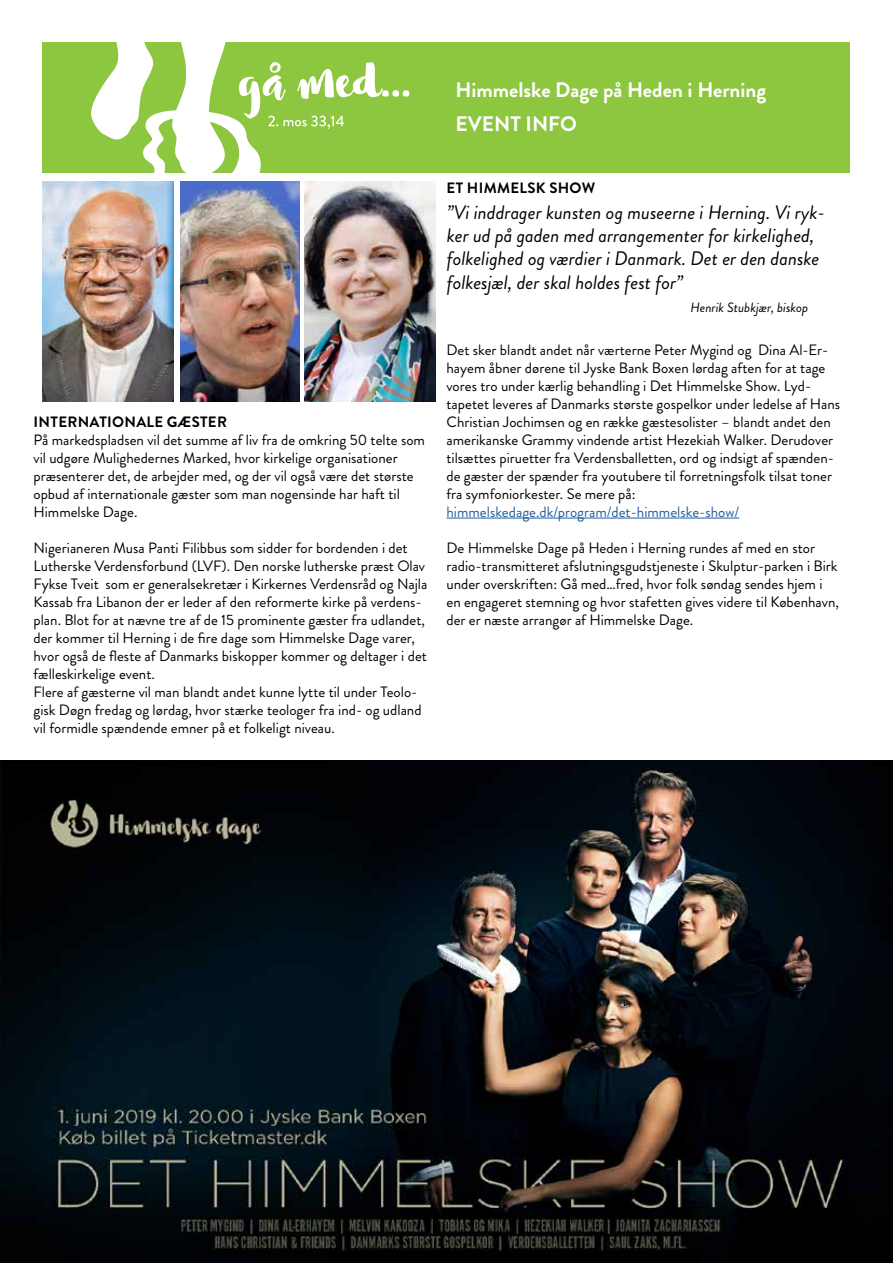
<style>
.page{position:relative;width:893px;height:1263px;background:#fff}
.page>*{position:absolute;margin:0;border:0;box-sizing:border-box;transform-origin:0 0}
.t1{font:700 21px/34.5px "Brandon Grotesque";color:#fff}
.t2{font:italic 19.5px/23.4px "Brandon Grotesque";color:#000}
.t3{font:15px/18px "Brandon Grotesque";color:#000}
.t4{font:15px "Brandon Grotesque";color:#215e9e}
.t5{font:700 15px "Brandon Grotesque";letter-spacing:.02em;color:#000}
.t6{font:italic 13.5px "Brandon Grotesque";color:#000}
</style>
<div class="page">
<img style="left:0;top:760px;width:893px;height:503px">
<div style="left:43px;top:43px;width:807px;height:130px;background:#8dc63f"></div>
<svg style="left:91px;top:43px;width:318px;height:163px"></svg>
<hr style="left:446px;top:518px;width:293px;height:1px;background:#215e9e">
<img style="left:43px;top:181px;width:131px;height:220px">
<img style="left:180px;top:181px;width:120px;height:220px">
<img style="left:305px;top:181px;width:131px;height:220px">
<h1 class="t1" style="left:455px;top:73px;width:312px">Himmelske Dage på Heden i Herning<br>EVENT INFO</h1>
<p class="t5" style="left:34px;top:411px;width:195px">INTERNATIONALE GÆSTER</p>
<p class="t3" style="left:34px;top:431px;width:393px">På markedspladsen vil det summe af liv fra de omkring 50 telte som vil udgøre Mulighedernes Marked, hvor kirkelige organisationer præsenterer det, de arbejder med, og der vil også være det største opbud af internationale gæster som man nogensinde har haft til Himmelske Dage.</p>
<p class="t3" style="left:34px;top:539px;width:395px">Nigerianeren Musa Panti Filibbus som sidder for bordenden i det Lutherske Verdensforbund (LVF). Den norske lutherske præst Olav Fykse Tveit som er generalsekretær i Kirkernes Verdensråd og Najla Kassab fra Libanon der er leder af den reformerte kirke på verdens&shy;plan. Blot for at nævne tre af de 15 prominente gæster fra udlandet, der kommer til Herning i de fire dage som Himmelske Dage varer, hvor også de fleste af Danmarks biskopper kommer og deltager i det fælleskirkelige event.<br>Flere af gæsterne vil man blandt andet kunne lytte til under Teolo&shy;gisk Døgn fredag og lørdag, hvor stærke teologer fra ind- og udland vil formidle spændende emner på et folkeligt niveau.</p>
<p class="t5" style="left:447px;top:177px;width:150px">ET HIMMELSK SHOW</p>
<h2 class="t2" style="left:447px;top:200px;width:380px">”Vi inddrager kunsten og museerne i Herning. Vi ryk&shy;ker ud på gaden med arrangementer for kirkelighed, folkelighed og værdier i Danmark. Det er den danske folkesjæl, der skal holdes fest for”</h2>
<p class="t6" style="left:690px;top:298px;width:119px">Henrik Stubkjær, biskop</p>
<p class="t3" style="left:446px;top:341px;width:395px">Det sker blandt andet når værterne Peter Mygind og Dina Al-Er&shy;hayem åbner dørene til Jyske Bank Boxen lørdag aften for at tage vores tro under kærlig behandling i Det Himmelske Show. Lyd&shy;tapetet leveres af Danmarks største gospelkor under ledelse af Hans Christian Jochimsen og en række gæstesolister – blandt andet den amerikanske Grammy vindende artist Hezekiah Walker. Derudover tilsættes piruetter fra Verdensballetten, ord og indsigt af spænden&shy;de gæster der spænder fra youtubere til forretningsfolk tilsat toner fra symfoniorkester. Se mere på:</p>
<p class="t4" style="left:446px;top:501px;width:294px">himmelskedage.dk/program/det-himmelske-show/</p>
<p class="t3" style="left:446px;top:539px;width:394px">De Himmelske Dage på Heden i Herning rundes af med en stor radio-transmitteret afslutningsgudstjeneste i Skulptur-parken i Birk under overskriften: Gå med…fred, hvor folk søndag sendes hjem i en engageret stemning og hvor stafetten gives videre til København, der er næste arrangør af Himmelske Dage.</p>
</div>
